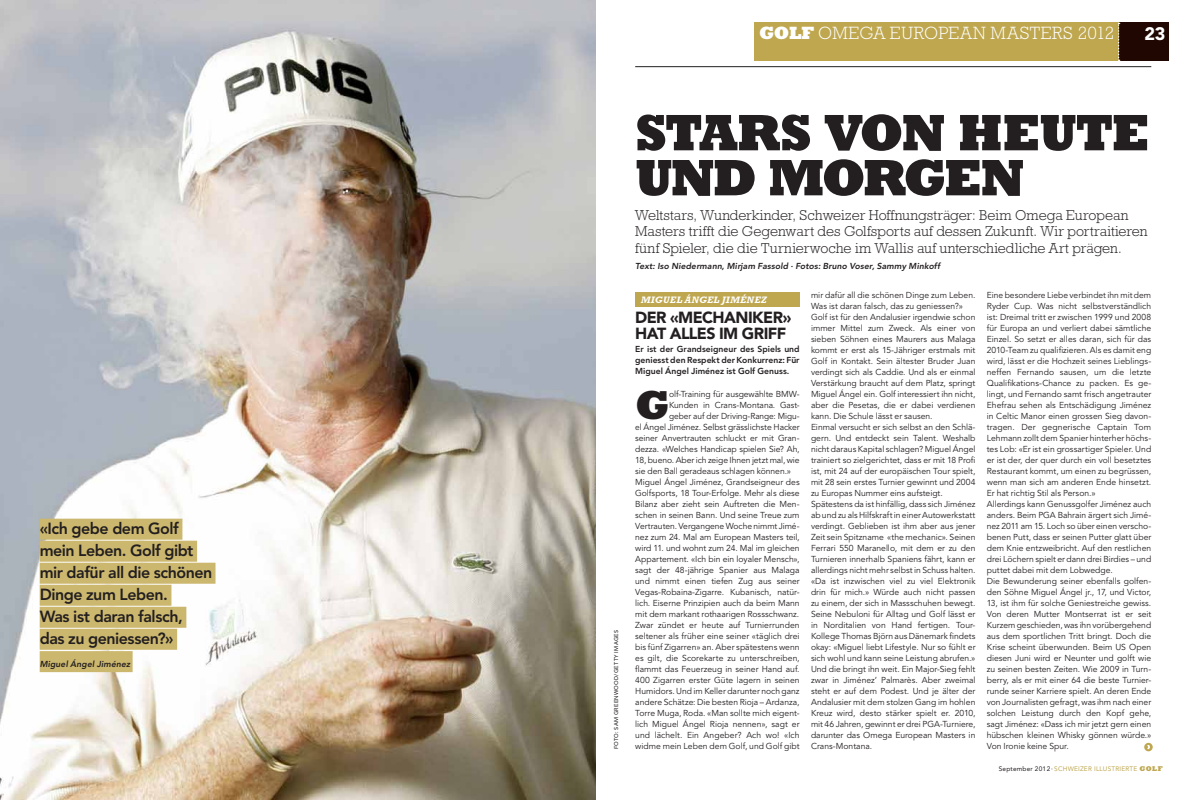
<style>
.page{position:relative;width:1191px;height:800px;background:#fff}
.page>*{position:absolute;margin:0;border:0;box-sizing:border-box;transform-origin:0 0}
.t1{font:800 52px/45px "Rockwell Std";letter-spacing:-.04em;color:#231f20}
.t2{font:800 41px "Rockwell Std";color:#231f20}
.t3{font:300 18px "Rockwell Std";letter-spacing:.025em;color:#fff}
.t4{font:900 18px "Avenir LT Std";color:#fff}
.t5{font:800 16px/22px "Avenir LT Std";letter-spacing:-.03em;color:#231f20}
.t6{font:900 16px/16px "Avenir LT Std";letter-spacing:-.035em;color:#231f20}
.t7{font:300 14.5px/16.5px "Rockwell Std";letter-spacing:.005em;color:#231f20}
.t8{font:italic 700 9.5px "Rockwell Std";letter-spacing:.045em;color:#fff}
.t9{font:8.6px/11px "Avenir LT Std";letter-spacing:-.005em;color:#231f20}
.t10{font:800 8.6px/11px "Avenir LT Std";letter-spacing:.005em;color:#231f20;text-align:justify}
.t11{font:italic 800 8.6px "Avenir LT Std";letter-spacing:.01em;color:#231f20}
.t12{font:6.5px "Avenir LT Std";letter-spacing:.03em;color:#bea74f}
.t13{font:500 5.5px "Avenir LT Std";letter-spacing:.055em;color:#231f20}
.s1{font-weight:800}
.s2{color:#231f20}
.s3{font-family:"Rockwell Std";font-weight:800;font-size:7px}
</style>
<div class="page">
<img style="left:0;top:0;width:595px;height:799px">
<div style="left:754px;top:23px;width:364px;height:38px;background:#bea74f"></div>
<hr style="left:635px;top:66px;width:516px;height:1px;background:#231f20">
<div style="left:1118px;top:23px;width:50px;height:38px;background:#200701"></div>
<svg style="left:1118px;top:23px;width:1px;height:38px"></svg>
<div style="left:40px;top:518px;width:142px;height:21px;background:#ccb76e"></div>
<div style="left:40px;top:540px;width:157px;height:21px;background:#ccb76e"></div>
<div style="left:40px;top:562px;width:175px;height:21px;background:#ccb76e"></div>
<div style="left:40px;top:584px;width:131px;height:21px;background:#ccb76e"></div>
<div style="left:40px;top:606px;width:146px;height:21px;background:#ccb76e"></div>
<div style="left:40px;top:628px;width:137px;height:21px;background:#ccb76e"></div>
<div style="left:40px;top:651px;width:93px;height:21px;background:#ccb76e"></div>
<div style="left:635px;top:292px;width:164px;height:14px;background:#bea74f"></div>
<svg style="left:1144px;top:742px;width:8px;height:9px"></svg>
<svg style="left:1147px;top:744px;width:3px;height:5px"></svg>
<h3 class="t5" style="left:40px;top:517px;width:174px">«Ich gebe dem Golf mein Leben. Golf gibt mir dafür all die schönen<br>Dinge zum Leben.<br>Was ist daran falsch,<br>das zu geniessen?»</h3>
<p class="t11" style="left:40px;top:658px;width:92px">Miguel Ángel Jiménez</p>
<h3 class="t3" style="left:759px;top:23px;width:357px"><span class="s1">GOLF</span> omega european masters 2012</h3>
<h3 class="t4" style="left:1144px;top:23px;width:22px">23</h3>
<p class="t13" style="left:613px;top:749px;width:120px;rotate:-90deg">foto: Sam Greenwood/Getty Images</p>
<h1 class="t1" style="left:635px;top:108px;width:516px">STARS VON HEUTE<br>UND MORGEN</h1>
<p class="t7" style="left:635px;top:206px;width:514px">Weltstars, Wunderkinder, Schweizer Hoffnungsträger: Beim Omega European<br>Masters trifft die Gegenwart des Golfsports auf dessen Zukunft. Wir portraitieren fünf Spieler, die die Turnierwoche im Wallis auf unterschiedliche Art prägen.</p>
<p class="t11" style="left:635px;top:261px;width:306px">Text: Iso Niedermann, Mirjam Fassold · Fotos: Bruno Voser, Sammy Minkoff</p>
<p class="t8" style="left:641px;top:294px;width:127px">MIGUEL ÁNGEL JIMÉNEZ</p>
<h3 class="t6" style="left:635px;top:309px;width:158px">DER «MECHANIKER»<br>HAT ALLES IM GRIFF</h3>
<p class="t10" style="left:635px;top:344px;width:166px">Er ist der Grandseigneur des Spiels und geniesst den Respekt der Konkurrenz: Für Miguel Ángel Jiménez ist Golf Genuss.</p>
<h2 class="t2" style="left:635px;top:379px;width:32px">G</h2>
<p class="t9" style="left:669px;top:389px;width:132px">olf-Training für ausgewählte BMW-</p>
<p class="t9" style="left:669px;top:400px;width:131px">Kunden in Crans-Montana. Gast-</p>
<p class="t9" style="left:669px;top:411px;width:132px">geber auf der Driving-Range: Migu-</p>
<p class="t9" style="left:635px;top:422px;width:166px">el Ángel Jiménez. Selbst grässlichste Hacker</p>
<p class="t9" style="left:635px;top:433px;width:165px">seiner Anvertrauten schluckt er mit Gran-</p>
<p class="t9" style="left:635px;top:444px;width:166px">dezza. «Welches Handicap spielen Sie? Ah,</p>
<p class="t9" style="left:635px;top:455px;width:166px">18, bueno. Aber ich zeige Ihnen jetzt mal, wie</p>
<p class="t9" style="left:635px;top:466px;width:157px">sie den Ball geradeaus schlagen können.»</p>
<p class="t9" style="left:635px;top:477px;width:166px">Miguel Ángel Jiménez, Grandseigneur des</p>
<p class="t9" style="left:635px;top:488px;width:166px">Golfsports, 18 Tour-Erfolge. Mehr als diese</p>
<p class="t9" style="left:635px;top:499px;width:166px">Bilanz aber zieht sein Auftreten die Men-</p>
<p class="t9" style="left:635px;top:510px;width:166px">schen in seinen Bann. Und seine Treue zum</p>
<p class="t9" style="left:635px;top:521px;width:166px">Vertrauten. Vergangene Woche nimmt Jimé-</p>
<p class="t9" style="left:635px;top:532px;width:166px">nez zum 24. Mal am European Masters teil,</p>
<p class="t9" style="left:635px;top:543px;width:166px">wird 11. und wohnt zum 24. Mal im gleichen</p>
<p class="t9" style="left:635px;top:554px;width:166px">Appartement. «Ich bin ein loyaler Mensch»,</p>
<p class="t9" style="left:635px;top:565px;width:166px">sagt der 48-jährige Spanier aus Malaga</p>
<p class="t9" style="left:635px;top:576px;width:166px">und nimmt einen tiefen Zug aus seiner</p>
<p class="t9" style="left:635px;top:587px;width:166px">Vegas-Robaina-Zigarre. Kubanisch, natür-</p>
<p class="t9" style="left:635px;top:598px;width:166px">lich. Eiserne Prinzipien auch da beim Mann</p>
<p class="t9" style="left:635px;top:609px;width:165px">mit dem markant rothaarigen Rossschwanz.</p>
<p class="t9" style="left:635px;top:620px;width:166px">Zwar zündet er heute auf Turnierrunden</p>
<p class="t9" style="left:635px;top:631px;width:166px">seltener als früher eine seiner «täglich drei</p>
<p class="t9" style="left:635px;top:642px;width:166px">bis fünf Zigarren» an. Aber spätestens wenn</p>
<p class="t9" style="left:635px;top:653px;width:166px">es gilt, die Scorekarte zu unterschreiben,</p>
<p class="t9" style="left:635px;top:664px;width:166px">flammt das Feuerzeug in seiner Hand auf.</p>
<p class="t9" style="left:635px;top:675px;width:166px">400 Zigarren erster Güte lagern in seinen</p>
<p class="t9" style="left:635px;top:686px;width:166px">Humidors. Und im Keller darunter noch ganz</p>
<p class="t9" style="left:635px;top:697px;width:166px">andere Schätze: Die besten Rioja – Ardanza,</p>
<p class="t9" style="left:635px;top:708px;width:166px">Torre Muga, Roda. «Man sollte mich eigent-</p>
<p class="t9" style="left:635px;top:719px;width:166px">lich Miguel Ángel Rioja nennen», sagt er</p>
<p class="t9" style="left:635px;top:730px;width:166px">und lächelt. Ein Angeber? Ach wo! «Ich</p>
<p class="t9" style="left:635px;top:741px;width:166px">widme mein Leben dem Golf, und Golf gibt</p>
<p class="t9" style="left:811px;top:289px;width:166px">mir dafür all die schönen Dinge zum Leben.<br>Was ist daran falsch, das zu geniessen?» Golf ist für den Andalusier irgendwie schon immer Mittel zum Zweck. Als einer von sieben Söhnen eines Maurers aus Malaga kommt er erst als 15-Jähriger erstmals mit Golf in Kontakt. Sein ältester Bruder Juan verdingt sich als Caddie. Und als er einmal Verstärkung braucht auf dem Platz, springt Miguel Ángel ein. Golf interessiert ihn nicht, aber die Pesetas, die er dabei verdienen kann. Die Schule lässt er sausen.<br>Einmal versucht er sich selbst an den Schlä&shy;gern. Und entdeckt sein Talent. Weshalb nicht daraus Kapital schlagen? Miguel Ángel trainiert so zielgerichtet, dass er mit 18 Profi ist, mit 24 auf der europäischen Tour spielt, mit 28 sein erstes Turnier gewinnt und 2004 zu Europas Nummer eins aufsteigt.<br>Spätestens da ist hinfällig, dass sich Jiménez ab und zu als Hilfskraft in einer Autowerkstatt verdingt. Geblieben ist ihm aber aus jener Zeit sein Spitzname «the mechanic». Seinen Ferrari 550 Maranello, mit dem er zu den Turnieren innerhalb Spaniens fährt, kann er allerdings nicht mehr selbst in Schuss halten. «Da ist inzwischen viel zu viel Elektronik drin für mich.» Würde auch nicht passen zu einem, der sich in Massschuhen bewegt.<br>Seine Nebuloni für Alltag und Golf lässt er in Norditalien von Hand fertigen. Tour-Kollege Thomas Björn aus Dänemark findets okay: «Miguel liebt Lifestyle. Nur so fühlt er sich wohl und kann seine Leistung abrufen.» Und die bringt ihn weit. Ein Major-Sieg fehlt zwar in Jiménez’ Palmarès. Aber zweimal steht er auf dem Podest. Und je älter der Andalusier mit dem stolzen Gang im hohlen Kreuz wird, desto stärker spielt er. 2010, mit 46 Jahren, gewinnt er drei PGA-Turniere, darunter das Omega European Masters in Crans-Montana.</p>
<p class="t9" style="left:986px;top:289px;width:166px">Eine besondere Liebe verbindet ihn mit dem Ryder Cup. Was nicht selbstverständlich ist: Dreimal tritt er zwischen 1999 und 2008 für Europa an und verliert dabei sämtliche Einzel. So setzt er alles daran, sich für das 2010-Team zu qualifizieren. Als es damit eng wird, lässt er die Hochzeit seines Lieblings&shy;neffen Fernando sausen, um die letzte Qualifikations-Chance zu packen. Es ge&shy;lingt, und Fernando samt frisch angetrauter Ehefrau sehen als Entschädigung Jiménez in Celtic Manor einen grossen Sieg davon&shy;tragen. Der gegnerische Captain Tom Lehmann zollt dem Spanier hinterher höchs&shy;tes Lob: «Er ist ein grossartiger Spieler. Und er ist der, der quer durch ein voll besetztes Restaurant kommt, um einen zu begrüssen, wenn man sich am anderen Ende hinsetzt.<br>Er hat richtig Stil als Person.»<br>Allerdings kann Genussgolfer Jiménez auch anders. Beim PGA Bahrain ärgert sich Jimé&shy;nez 2011 am 15. Loch so über einen verscho&shy;benen Putt, dass er seinen Putter glatt über dem Knie entzweibricht. Auf den restlichen drei Löchern spielt er dann drei Birdies – und puttet dabei mit dem Lobwedge.<br>Die Bewunderung seiner ebenfalls golfen&shy;den Söhne Miguel Ángel jr., 17, und Victor, 13, ist ihm für solche Geniestreiche gewiss.<br>Von deren Mutter Montserrat ist er seit Kurzem geschieden, was ihn vorübergehend aus dem sportlichen Tritt bringt. Doch die Krise scheint überwunden. Beim US Open diesen Juni wird er Neunter und golft wie zu seinen besten Zeiten. Wie 2009 in Turn&shy;berry, als er mit einer 64 die beste Turnier&shy;runde seiner Karriere spielt. An deren Ende von Journalisten gefragt, was ihm nach einer solchen Leistung durch den Kopf gehe, sagt Jiménez: «Dass ich mir jetzt gern einen hübschen kleinen Whisky gönnen würde.» Von Ironie keine Spur.</p>
<p class="t12" style="left:998px;top:765px;width:148px"><span class="s2">SEPTEMBER 2012·</span> SCHWEIZER ILLUSTRIERTE <span class="s3">GOLF</span></p>
</div>
